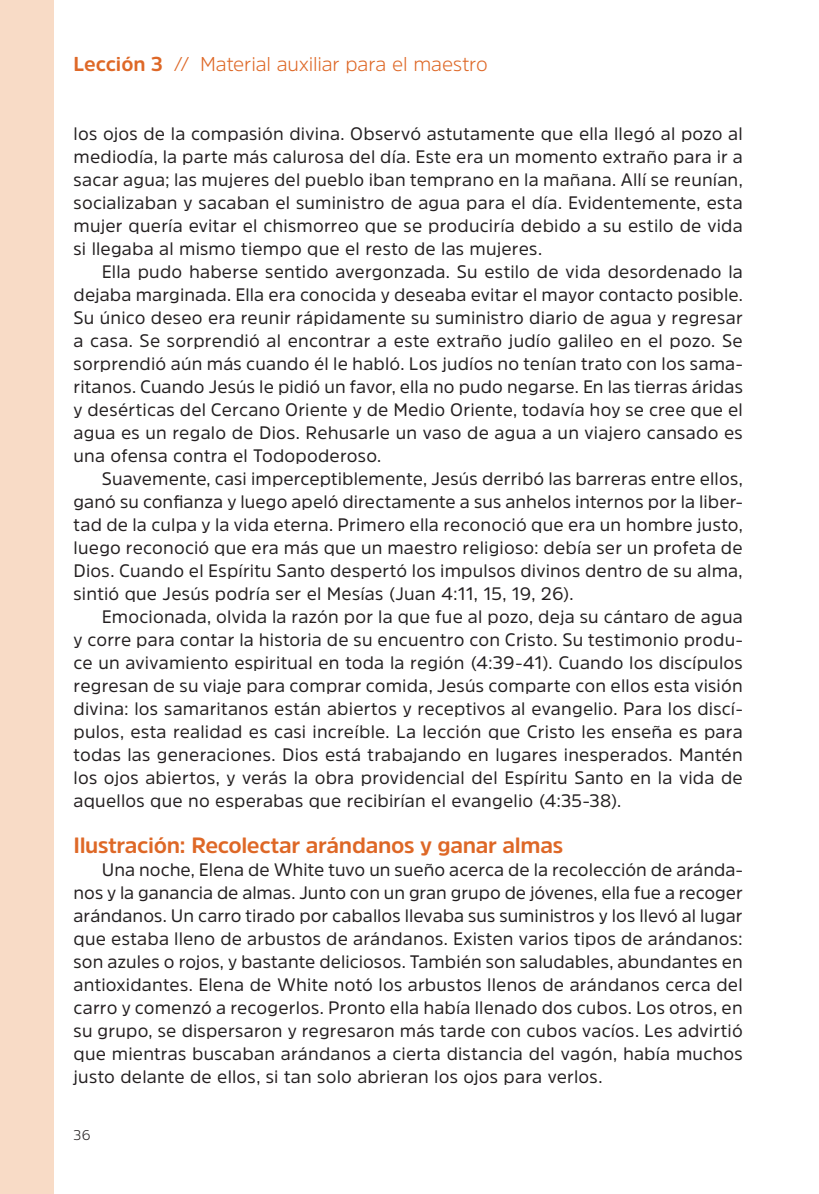
<style>
.page{position:relative;width:819px;height:1194px;background:#fff}
.page>*{position:absolute;margin:0;border:0;box-sizing:border-box;transform-origin:0 0}
.t1{font:700 22px "Amsi Pro";letter-spacing:-.015em;color:#de6827}
.t2{font:300 20px "Amsi Pro";letter-spacing:-.005em;color:#de6827}
.t3{font:18px/23px "Amsi Pro";letter-spacing:.01em;color:#231f20;text-align:justify}
.t4{font:300 14px "Amsi Pro";color:#231f20}
.s1{font-weight:700}
</style>
<div class="page">
<div style="left:0;top:0;width:54px;height:1194px;background:#f8dbc6"></div>
<p class="t2" style="left:74px;top:50px;width:416px"><span class="s1">Lección 3</span> // Material auxiliar para el maestro</p>
<p class="t3" style="left:74px;top:122px;width:671px">los ojos de la compasión divina. Observó astutamente que ella llegó al pozo al mediodía, la parte más calurosa del día. Este era un momento extraño para ir a sacar agua; las mujeres del pueblo iban temprano en la mañana. Allí se reunían, socializaban y sacaban el suministro de agua para el día. Evidentemente, esta mujer quería evitar el chismorreo que se produciría debido a su estilo de vida si llegaba al mismo tiempo que el resto de las mujeres.</p>
<p class="t3" style="left:74px;top:260px;width:671px;text-indent:28px">Ella pudo haberse sentido avergonzada. Su estilo de vida desordenado la dejaba marginada. Ella era conocida y deseaba evitar el mayor contacto posible.<br>Su único deseo era reunir rápidamente su suministro diario de agua y regresar a casa. Se sorprendió al encontrar a este extraño judío galileo en el pozo. Se sorprendió aún más cuando él le habló. Los judíos no tenían trato con los sama&shy;ritanos. Cuando Jesús le pidió un favor, ella no pudo negarse. En las tierras áridas y desérticas del Cercano Oriente y de Medio Oriente, todavía hoy se cree que el agua es un regalo de Dios. Rehusarle un vaso de agua a un viajero cansado es una ofensa contra el Todopoderoso.</p>
<p class="t3" style="left:74px;top:467px;width:670px;text-indent:28px">Suavemente, casi imperceptiblemente, Jesús derribó las barreras entre ellos, ganó su confianza y luego apeló directamente a sus anhelos internos por la liber&shy;tad de la culpa y la vida eterna. Primero ella reconoció que era un hombre justo, luego reconoció que era más que un maestro religioso: debía ser un profeta de Dios. Cuando el Espíritu Santo despertó los impulsos divinos dentro de su alma, sintió que Jesús podría ser el Mesías (Juan 4:11, 15, 19, 26).</p>
<p class="t3" style="left:74px;top:605px;width:671px;text-indent:28px">Emocionada, olvida la razón por la que fue al pozo, deja su cántaro de agua y corre para contar la historia de su encuentro con Cristo. Su testimonio produ&shy;ce un avivamiento espiritual en toda la región (4:39-41). Cuando los discípulos regresan de su viaje para comprar comida, Jesús comparte con ellos esta visión divina: los samaritanos están abiertos y receptivos al evangelio. Para los discí&shy;pulos, esta realidad es casi increíble. La lección que Cristo les enseña es para todas las generaciones. Dios está trabajando en lugares inesperados. Mantén los ojos abiertos, y verás la obra providencial del Espíritu Santo en la vida de aquellos que no esperabas que recibirían el evangelio (4:35-38).</p>
<p class="t1" style="left:74px;top:830px;width:491px">Ilustración: Recolectar arándanos y ganar almas</p>
<p class="t3" style="left:74px;top:858px;width:671px;text-indent:28px">Una noche, Elena de White tuvo un sueño acerca de la recolección de aránda&shy;nos y la ganancia de almas. Junto con un gran grupo de jóvenes, ella fue a recoger arándanos. Un carro tirado por caballos llevaba sus suministros y los llevó al lugar que estaba lleno de arbustos de arándanos. Existen varios tipos de arándanos: son azules o rojos, y bastante deliciosos. También son saludables, abundantes en antioxidantes. Elena de White notó los arbustos llenos de arándanos cerca del carro y comenzó a recogerlos. Pronto ella había llenado dos cubos. Los otros, en su grupo, se dispersaron y regresaron más tarde con cubos vacíos. Les advirtió que mientras buscaban arándanos a cierta distancia del vagón, había muchos justo delante de ellos, si tan solo abrieran los ojos para verlos.</p>
<p class="t4" style="left:74px;top:1125px;width:18px">36</p>
</div>
